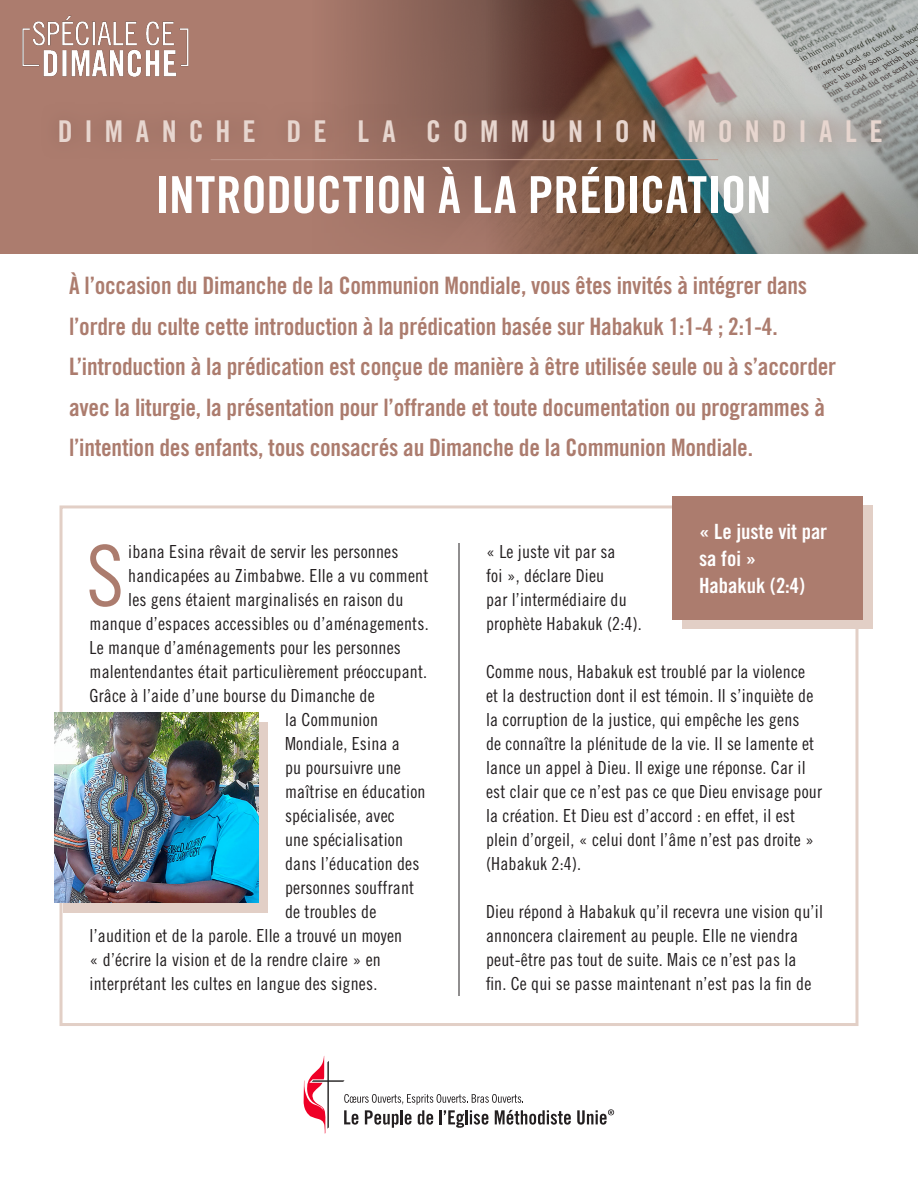
<style>
.page{position:relative;width:918px;height:1188px;background:#fff}
.page>*{position:absolute;margin:0;border:0;box-sizing:border-box;transform-origin:0 0}
._2020_KIT_Body_Text{font:84.45px "Trade Gothic LT Std Cn 18";color:#ac7c6e}
.t1{font:51px "Trade Gothic LT Std Bd Cn 20";letter-spacing:-.005em;color:#fff}
.t2{font:30px "Trade Gothic LT Std Bd Cn 20";letter-spacing:.4em;color:#e7d6cf}
._2020_KIT_Intro{font:24px/40.5px "Trade Gothic LT Std Bd Cn 20";letter-spacing:-.01em;color:#ac7c6e}
._2020_KIT_Intro-2{font:21px/27px "Trade Gothic LT Std Bd Cn 20";color:#fff}
._2020_KIT_Body_Text-2{font:18px/24px "Trade Gothic LT Std Cn 18";letter-spacing:.01em;color:#231f20}
</style>
<div class="page">
<div style="left:0;top:0;width:918px;height:253px;background:#ac7c6e"></div>
<img style="left:343px;top:0;width:575px;height:111px">
<svg style="left:0;top:111px;width:918px;height:143px"></svg>
<div style="left:60px;top:505px;width:798px;height:521px;border:3px solid #e2cfc6"></div>
<div style="left:682px;top:505px;width:191px;height:124px;background:#e2cfc6"></div>
<hr style="left:459px;top:543px;width:1px;height:453px;background:#231f20">
<svg style="left:41px;top:102px;width:857px;height:58px"></svg>
<div style="left:672px;top:496px;width:191px;height:124px;background:#ac7c6e"></div>
<div style="left:64px;top:722px;width:204px;height:191px;background:#e2cfc6"></div>
<img style="left:54px;top:713px;width:204px;height:190px">
<img style="left:22px;top:15px;width:167px;height:62px">
<svg style="left:577px;top:1109px;width:37px;height:16px"></svg>
<svg style="left:304px;top:1056px;width:267px;height:78px"></svg>
<p class="t2" style="left:58px;top:113px;width:826px">DIMANCHE DE LA COMMUNION MONDIALE</p>
<p class="t1" style="left:156px;top:164px;width:617px">INTRODUCTION À LA PRÉDICATION</p>
<p class="_2020_KIT_Intro" style="left:69px;top:265px;width:769px">À l’occasion du Dimanche de la Communion Mondiale, vous êtes invités à intégrer dans l’ordre du culte cette introduction à la prédication basée sur Habakuk 1:1-4 ; 2:1-4.<br>L’introduction à la prédication est conçue de manière à être utilisée seule ou à s’accorder avec la liturgie, la présentation pour l’offrande et toute documentation ou programmes à l’intention des enfants, tous consacrés au Dimanche de la Communion Mondiale.</p>
<p class="_2020_KIT_Body_Text" style="left:86px;top:526px;width:39px">S</p>
<p class="_2020_KIT_Body_Text-2" style="left:128px;top:539px;width:272px">ibana Esina rêvait de servir les personnes</p>
<p class="_2020_KIT_Body_Text-2" style="left:128px;top:563px;width:302px">handicapées au Zimbabwe. Elle a vu comment</p>
<p class="_2020_KIT_Body_Text-2" style="left:128px;top:587px;width:277px">les gens étaient marginalisés en raison du</p>
<p class="_2020_KIT_Body_Text-2" style="left:90px;top:611px;width:341px">manque d’espaces accessibles ou d’aménagements.</p>
<p class="_2020_KIT_Body_Text-2" style="left:90px;top:635px;width:313px">Le manque d’aménagements pour les personnes</p>
<p class="_2020_KIT_Body_Text-2" style="left:90px;top:659px;width:339px">malentendantes était particulièrement préoccupant.</p>
<p class="_2020_KIT_Body_Text-2" style="left:90px;top:683px;width:287px">Grâce à l’aide d’une bourse du Dimanche de</p>
<p class="_2020_KIT_Body_Text-2" style="left:285px;top:707px;width:94px">la Communion</p>
<p class="_2020_KIT_Body_Text-2" style="left:285px;top:731px;width:116px">Mondiale, Esina a</p>
<p class="_2020_KIT_Body_Text-2" style="left:285px;top:755px;width:117px">pu poursuivre une</p>
<p class="_2020_KIT_Body_Text-2" style="left:285px;top:779px;width:142px">maîtrise en éducation</p>
<p class="_2020_KIT_Body_Text-2" style="left:285px;top:803px;width:111px">spécialisée, avec</p>
<p class="_2020_KIT_Body_Text-2" style="left:285px;top:827px;width:120px">une spécialisation</p>
<p class="_2020_KIT_Body_Text-2" style="left:285px;top:851px;width:136px">dans l’éducation des</p>
<p class="_2020_KIT_Body_Text-2" style="left:285px;top:875px;width:131px">personnes souffrant</p>
<p class="_2020_KIT_Body_Text-2" style="left:285px;top:899px;width:93px">de troubles de</p>
<p class="_2020_KIT_Body_Text-2" style="left:90px;top:923px;width:314px">l’audition et de la parole. Elle a trouvé un moyen</p>
<p class="_2020_KIT_Body_Text-2" style="left:90px;top:947px;width:293px">« d’écrire la vision et de la rendre claire » en</p>
<p class="_2020_KIT_Body_Text-2" style="left:90px;top:971px;width:289px">interprétant les cultes en langue des signes.</p>
<p class="_2020_KIT_Intro-2" style="left:699px;top:518px;width:130px">« Le juste vit par sa foi »</p>
<p class="_2020_KIT_Intro-2" style="left:699px;top:572px;width:108px">Habakuk (2:4)</p>
<p class="_2020_KIT_Body_Text-2" style="left:486px;top:539px;width:157px">« Le juste vit par sa<br>foi », déclare Dieu<br>par l’intermédiaire du prophète Habakuk (2:4).</p>
<p class="_2020_KIT_Body_Text-2" style="left:486px;top:659px;width:338px">Comme nous, Habakuk est troublé par la violence<br>et la destruction dont il est témoin. Il s’inquiète de la corruption de la justice, qui empêche les gens<br>de connaître la plénitude de la vie. Il se lamente et lance un appel à Dieu. Il exige une réponse. Car il est clair que ce n’est pas ce que Dieu envisage pour la création. Et Dieu est d’accord : en effet, il est plein d’orgeil, « celui dont l’âme n’est pas droite » (Habakuk 2:4).</p>
<p class="_2020_KIT_Body_Text-2" style="left:486px;top:899px;width:339px">Dieu répond à Habakuk qu’il recevra une vision qu’il annoncera clairement au peuple. Elle ne viendra peut-être pas tout de suite. Mais ce n’est pas la<br>fin. Ce qui se passe maintenant n’est pas la fin de</p>
</div>
